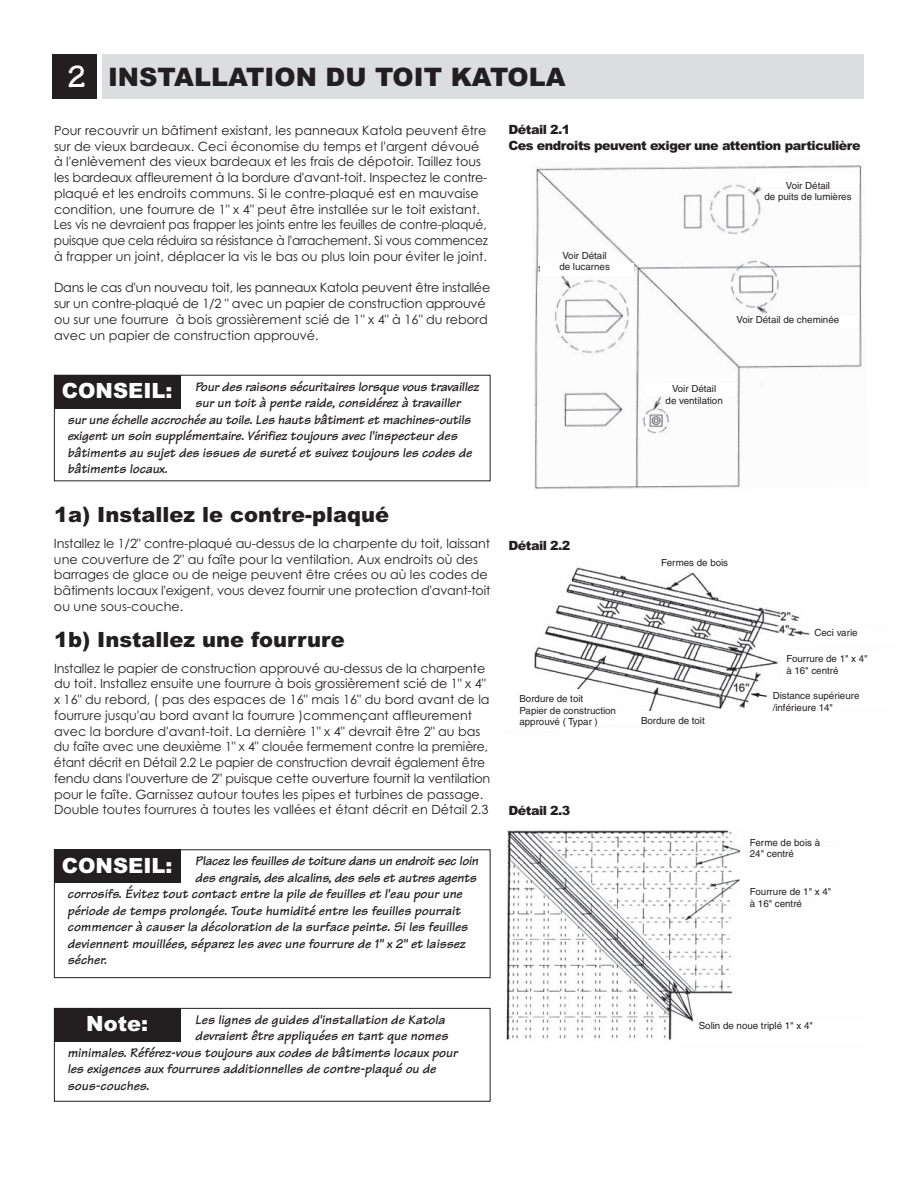
<style>
.page{position:relative;width:918px;height:1188px;background:#fff}
.page>*{position:absolute;margin:0;border:0;box-sizing:border-box;transform-origin:0 0}
.t1{font:900 25.5px "Arial";color:#231f20}
.t2{font:900 21px "Arial";color:#231f20}
.t3{font:900 21px "Arial";color:#fff}
.t4{font:700 13.5px "Tekton";color:#231f20}
.t5{font:12.75px/15.8px "Century Gothic";letter-spacing:-.005em;color:#231f20}
.t6{font:900 12.75px/15.8px "Arial";letter-spacing:-.04em;color:#231f20}
.t7{font:500 11.25px "Helvetica Neue";color:#231f20}
.t8{font:9.75px/11.7px "Helvetica";color:#231f20}
.s1{font-family:"Tekton";font-weight:700;font-size:33px;color:#fff}
</style>
<div class="page">
<img style="left:534px;top:165px;width:328px;height:324px">
<img style="left:509px;top:567px;width:301px;height:165px">
<img style="left:506px;top:830px;width:319px;height:210px">
<div style="left:769px;top:691px;width:123px;height:15px;background:#fff"></div>
<img style="left:752px;top:693px;width:17px;height:5px">
<div style="left:102px;top:54px;width:762px;height:45px;background:#dcdddf"></div>
<div style="left:52px;top:54px;width:46px;height:45px;background:#231f20"></div>
<div style="left:54px;top:375px;width:127px;height:34px;background:#231f20"></div>
<div style="left:54px;top:849px;width:436px;height:129px;border:1px solid #231f20"></div>
<div style="left:54px;top:849px;width:127px;height:34px;background:#231f20"></div>
<div style="left:54px;top:1008px;width:436px;height:94px;border:1px solid #231f20"></div>
<div style="left:54px;top:1008px;width:127px;height:34px;background:#231f20"></div>
<div style="left:755px;top:174px;width:103px;height:13px;background:#fff"></div>
<div style="left:540px;top:264px;width:94px;height:12px;background:#fff"></div>
<div style="left:755px;top:315px;width:103px;height:13px;background:#fff"></div>
<div style="left:672px;top:559px;width:103px;height:12px;background:#fff"></div>
<div style="left:781px;top:654px;width:104px;height:28px;background:#fff"></div>
<div style="left:573px;top:712px;width:104px;height:12px;background:#fff"></div>
<div style="left:740px;top:847px;width:104px;height:13px;background:#fff"></div>
<div style="left:678px;top:1022px;width:190px;height:20px;background:#fff"></div>
<div style="left:742px;top:873px;width:122px;height:27px;background:#fff"></div>
<div style="left:504px;top:690px;width:93px;height:41px;background:#fff"></div>
<div style="left:505px;top:682px;width:71px;height:22px;background:#fff"></div>
<div style="left:646px;top:383px;width:91px;height:13px;background:#fff"></div>
<h1 class="t1" style="left:68px;top:68px;width:499px"><span class="s1">2</span> INSTALLATION DU TOIT KATOLA</h1>
<p class="t5" style="left:54px;top:124px;width:435px">Pour recouvrir un bâtiment existant, les panneaux Katola peuvent être sur de vieux bardeaux. Ceci économise du temps et l'argent dévoué à l'enlèvement des vieux bardeaux et les frais de dépotoir. Taillez tous les bardeaux affleurement à la bordure d'avant-toit. Inspectez le contre&shy;plaqué et les endroits communs. Si le contre-plaqué est en mauvaise condition, une fourrure de 1" x 4" peut être installée sur le toit existant.<br>Les vis ne devraient pas frapper les joints entre les feuilles de contre-plaqué, puisque que cela réduira sa résistance à l'arrachement. Si vous commencez à frapper un joint, déplacer la vis le bas ou plus loin pour éviter le joint.</p>
<p class="t5" style="left:54px;top:281px;width:438px">Dans le cas d'un nouveau toit, les panneaux Katola peuvent être installée sur un contre-plaqué de 1/2 " avec un papier de construction approuvé ou sur une fourrure à bois grossièrement scié de 1" x 4" à 16" du rebord avec un papier de construction approuvé.</p>
<p class="t4" style="left:195px;top:382px;width:287px">Pour des raisons sécuritaires lorsque vous travaillez</p>
<p class="t4" style="left:195px;top:398px;width:269px">sur un toit à pente raide, considérez à travailler</p>
<p class="t4" style="left:68px;top:415px;width:407px">sur une échelle accrochée au toile. Les hauts bâtiment et machines-outils</p>
<p class="t4" style="left:68px;top:431px;width:393px">exigent un soin supplémentaire. Vérifiez toujours avec l'inspecteur des</p>
<p class="t4" style="left:68px;top:448px;width:408px">bâtiments au sujet des issues de sureté et suivez toujours les codes de</p>
<p class="t4" style="left:68px;top:464px;width:104px">bâtiments locaux.</p>
<h2 class="t3" style="left:62px;top:383px;width:112px">CONSEIL:</h2>
<h2 class="t2" style="left:54px;top:507px;width:337px">1a) Installez le contre-plaqué</h2>
<p class="t5" style="left:54px;top:537px;width:438px">Installez le 1/2" contre-plaqué au-dessus de la charpente du toit, laissant une couverture de 2" au faîte pour la ventilation. Aux endroits où des barrages de glace ou de neige peuvent être crées ou aù les codes de bâtiments locaux l'exigent, vous devez fournir une protection d'avant-toit ou une sous-couche.</p>
<h2 class="t2" style="left:54px;top:632px;width:292px">1b) Installez une fourrure</h2>
<p class="t5" style="left:54px;top:661px;width:438px">Installez le papier de construction approuvé au-dessus de la charpente du toit. Installez ensuite une fourrure à bois grossièrement scié de 1" x 4" x 16" du rebord, ( pas des espaces de 16" mais 16" du bord avant de la fourrure jusqu'au bord avant la fourrure )commençant affleurement avec la bordure d'avant-toit. La dernière 1" x 4" devrait être 2" au bas du faîte avec une deuxième 1" x 4" clouée fermement contre la première, étant décrit en Détail 2.2 Le papier de construction devrait également être fendu dans l'ouverture de 2" puisque cette ouverture fournit la ventilation pour le faîte. Garnissez autour toutes les pipes et turbines de passage.<br>Double toutes fourrures à toutes les vallées et étant décrit en Détail 2.3</p>
<p class="t4" style="left:195px;top:856px;width:286px">Placez les feuilles de toiture dans un endroit sec loin</p>
<p class="t4" style="left:195px;top:873px;width:285px">des engrais, des alcalins, des sels et autres agents</p>
<p class="t4" style="left:68px;top:889px;width:398px">corrosifs. Évitez tout contact entre la pile de feuilles et l'eau pour une</p>
<p class="t4" style="left:68px;top:906px;width:397px">période de temps prolongée. Toute humidité entre les feuilles pourrait</p>
<p class="t4" style="left:68px;top:922px;width:404px">commencer à causer la décoloration de la surface peinte. Si les feuilles</p>
<p class="t4" style="left:68px;top:939px;width:401px">deviennent mouillées, séparez les avec une fourrure de 1" x 2" et laissez</p>
<p class="t4" style="left:68px;top:955px;width:43px">sécher.</p>
<h2 class="t3" style="left:62px;top:858px;width:112px">CONSEIL:</h2>
<p class="t6" style="left:508px;top:123px;width:354px">Détail 2.1<br>Ces endroits peuvent exiger une attention particulière</p>
<p class="t8" style="left:559px;top:250px;width:52px;text-align:center">Voir Détail de lucarnes</p>
<p class="t8" style="left:764px;top:180px;width:89px;text-align:center">Voir Détail<br>de puits de lumières</p>
<p class="t8" style="left:737px;top:315px;width:104px">Voir Détail de cheminée</p>
<p class="t8" style="left:666px;top:384px;width:59px;text-align:center">Voir Détail de ventilation</p>
<p class="t6" style="left:508px;top:539px;width:64px">Détail 2.2</p>
<p class="t8" style="left:661px;top:558px;width:69px">Fermes de bois</p>
<p class="t8" style="left:519px;top:694px;width:98px">Bordure de toit<br>Papier de construction approuvé ( Typar )</p>
<p class="t8" style="left:641px;top:716px;width:65px">Bordure de toit</p>
<p class="t8" style="left:814px;top:628px;width:45px">Ceci varie</p>
<p class="t8" style="left:786px;top:654px;width:83px">Fourrure de 1" x 4" à 16" centré</p>
<p class="t8" style="left:773px;top:691px;width:88px">Distance supérieure /inférieure 14"</p>
<p class="t7" style="left:771px;top:692px;width:19px">14”</p>
<p class="t6" style="left:508px;top:804px;width:64px">Détail 2.3</p>
<p class="t8" style="left:750px;top:837px;width:72px">Ferme de bois à<br>24" centré</p>
<p class="t8" style="left:750px;top:887px;width:83px">Fourrure de 1" x 4" à 16" centré</p>
<p class="t4" style="left:195px;top:1015px;width:253px">Les lignes de guides d'installation de Katola</p>
<p class="t4" style="left:195px;top:1032px;width:256px">devraient être appliquées en tant que nomes</p>
<p class="t4" style="left:68px;top:1048px;width:393px">minimales. Référez-vous toujours aux codes de bâtiments locaux pour</p>
<p class="t4" style="left:68px;top:1065px;width:372px">les exigences aux fourrures additionnelles de contre-plaqué ou de</p>
<p class="t4" style="left:68px;top:1081px;width:85px">sous-couches.</p>
<h2 class="t3" style="left:86px;top:1016px;width:63px">Note:</h2>
<p class="t8" style="left:699px;top:1021px;width:116px">Solin de noue triplé 1" x 4"</p>
</div>
